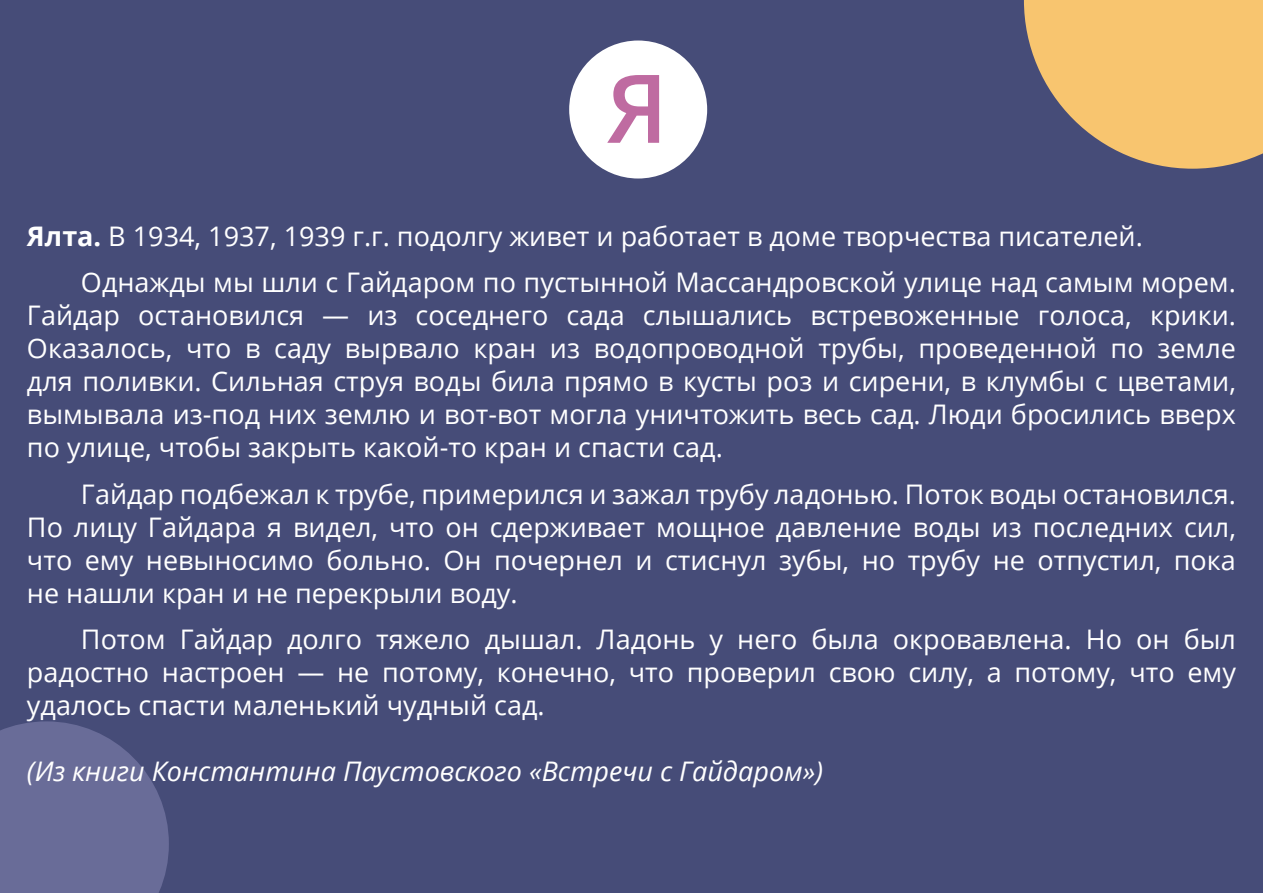
<style>
.page{position:relative;width:1263px;height:893px;background:#464c78}
.page>*{position:absolute;margin:0;border:0;box-sizing:border-box;transform-origin:0 0}
.t1{font:600 94.95px "Open Sans";color:#bf6ba1}
.t2{font:27px/33px "Open Sans";color:#fff;text-align:justify}
.t3{font:italic 27px "Open Sans";color:#fff}
.s1{font-weight:700}
</style>
<div class="page">
<div style="left:569px;top:41px;width:138px;height:138px;background:#fff;border-radius:50%"></div>
<svg style="left:0;top:721px;width:169px;height:172px;background:#646894"></svg>
<svg style="left:1024px;top:0;width:239px;height:169px"></svg>
<h1 class="t1" style="left:606px;top:43px;width:63px">Я</h1>
<p class="t2" style="left:81px;top:212px;width:1156px;line-height:46.5px;text-indent:-54px"><span class="s1">Ялта.</span> В 1934, 1937, 1939 г.г. подолгу живет и работает в доме творчества писателей.<br>Однажды мы шли с Гайдаром по пустынной Массандровской улице над самым морем.</p>
<p class="t2" style="left:27px;top:298px;width:1210px">Гайдар остановился — из соседнего сада слышались встревоженные голоса, крики.<br>Оказалось, что в саду вырвало кран из водопроводной трубы, проведенной по земле для поливки. Сильная струя воды била прямо в кусты роз и сирени, в клумбы с цветами, вымывала из-под них землю и вот-вот могла уничтожить весь сад. Люди бросились вверх по улице, чтобы закрыть какой-то кран и спасти сад.</p>
<p class="t2" style="left:27px;top:477px;width:1210px;text-indent:54px">Гайдар подбежал к трубе, примерился и зажал трубу ладонью. Поток воды остановился.<br>По лицу Гайдара я видел, что он сдерживает мощное давление воды из последних сил, что ему невыносимо больно. Он почернел и стиснул зубы, но трубу не отпустил, пока не нашли кран и не перекрыли воду.</p>
<p class="t2" style="left:27px;top:622px;width:1210px;text-indent:54px">Потом Гайдар долго тяжело дышал. Ладонь у него была окровавлена. Но он был радостно настроен — не потому, конечно, что проверил свою силу, а потому, что ему удалось спасти маленький чудный сад.</p>
<p class="t3" style="left:27px;top:753px;width:798px">(Из книги Константина Паустовского «Встречи с Гайдаром»)</p>
</div>
